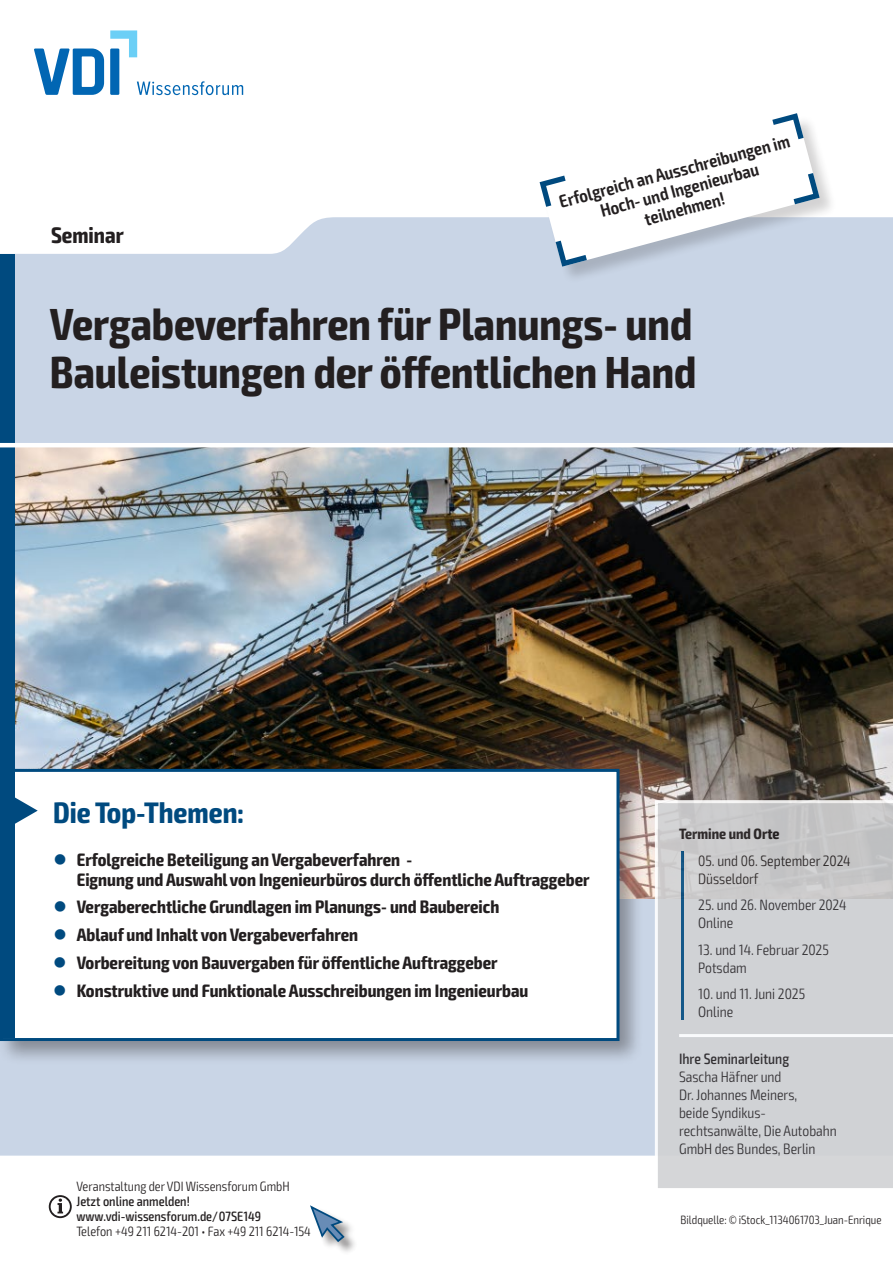
<style>
.page{position:relative;width:893px;height:1263px;background:#fff}
.page>*{position:absolute;margin:0;border:0;box-sizing:border-box;transform-origin:0 0}
.t1{font:700 condensed 45px/48px "Exo 2";color:#231f20}
.t2{font:700 condensed 29.7px "Exo 2";color:#004a7f}
.t3{font:700 condensed 22.5px "Exo 2";color:#231f20}
.t4{font:700 condensed 18px/19.5px "Exo 2";color:#231f20}
.t5{font:600 condensed 18px/19.5px "Exo 2";color:#231f20;text-align:center}
.t6{font:300 condensed 15px/18px "Exo 2";color:#231f20}
.t7{font:500 condensed 15px "Exo 2";color:#231f20}
.t8{font:700 condensed 15px "Exo 2";color:#231f20}
.t9{font:300 condensed 13.5px "Exo 2";color:#231f20}
.t10{font:500 condensed 13.5px/15px "Exo 2";color:#231f20}
.t11{font:300 condensed 12px "Exo 2";color:#231f20}
.s1{color:#004a7f}
</style>
<div class="page">
<div style="left:0;top:217px;width:893px;height:938px;background:#c9d5e6"></div>
<img style="left:14px;top:447px;width:879px;height:451px">
<div style="left:0;top:765px;width:644px;height:300px;background:#231f20;opacity:.4"></div>
<div style="left:2px;top:770px;width:616px;height:269px;background:#fff"></div>
<div style="left:3px;top:772px;width:11px;height:266px;background:#004a7f"></div>
<div style="left:0;top:769px;width:619px;height:272px;border:3px solid #004a7f"></div>
<svg style="left:14px;top:796px;width:24px;height:29px"></svg>
<div style="left:0;top:254px;width:14px;height:519px;background:#004a7f"></div>
<div style="left:311px;top:1206px;width:47px;height:49px;background:#231f20;opacity:.5"></div>
<svg style="left:310px;top:1205px;width:36px;height:38px"></svg>
<hr style="left:0;top:443px;width:893px;height:4px;background:#fff">
<svg style="left:655px;top:800px;width:238px;height:388px;background:#ced0d2"></svg>
<svg style="left:49px;top:1195px;width:23px;height:23px"></svg>
<svg style="left:34px;top:30px;width:209px;height:65px"></svg>
<div style="left:540px;top:114px;width:297px;height:170px;background:#231f20;opacity:.2"></div>
<svg style="left:540px;top:113px;width:280px;height:154px"></svg>
<p class="t3" style="left:51px;top:221px;width:74px">Seminar</p>
<p class="t5" style="left:557px;top:193px;width:239px;rotate:-15deg">Erfolgreich an Ausschreibungen im<br>Hoch- und Ingenieurbau teilnehmen!</p>
<h1 class="t1" style="left:50px;top:301px;width:648px">Vergabeverfahren für Planungs- und<br>Bauleistungen der öffentlichen Hand</h1>
<h2 class="t2" style="left:53px;top:794px;width:192px">Die Top-Themen:</h2>
<p class="t4" style="left:77px;top:850px;width:514px;text-indent:-23px"><span class="s1">●</span> Erfolgreiche Beteiligung an Vergabeverfahren -<br>Eignung und Auswahl von Ingenieurbüros durch öffentliche Auftraggeber</p>
<p class="t4" style="left:53px;top:898px;width:448px"><span class="s1">●</span> Vergaberechtliche Grundlagen im Planungs- und Baubereich</p>
<p class="t4" style="left:53px;top:925px;width:306px"><span class="s1">●</span> Ablauf und Inhalt von Vergabeverfahren</p>
<p class="t4" style="left:53px;top:953px;width:446px"><span class="s1">●</span> Vorbereitung von Bauvergaben für öffentliche Auftraggeber</p>
<p class="t4" style="left:53px;top:981px;width:476px"><span class="s1">●</span> Konstruktive und Funktionale Ausschreibungen im Ingenieurbau</p>
<p class="t9" style="left:77px;top:1178px;width:215px">Veranstaltung der VDI Wissensforum GmbH</p>
<p class="t10" style="left:77px;top:1194px;width:186px">Jetzt online anmelden! www.vdi-wissensforum.de/07SE149</p>
<p class="t9" style="left:77px;top:1223px;width:236px">Telefon +49 211 6214-201 • Fax +49 211 6214-154</p>
<p class="t8" style="left:679px;top:825px;width:102px">Termine und Orte</p>
<p class="t6" style="left:698px;top:851px;width:154px">05. und 06. September 2024<br>Düsseldorf</p>
<p class="t6" style="left:698px;top:896px;width:150px">25. und 26. November 2024<br>Online</p>
<p class="t6" style="left:698px;top:940px;width:132px">13. und 14. Februar 2025<br>Potsdam</p>
<p class="t6" style="left:698px;top:985px;width:108px">10. und 11. Juni 2025<br>Online</p>
<p class="t7" style="left:679px;top:1050px;width:112px">Ihre Seminarleitung</p>
<p class="t6" style="left:679px;top:1068px;width:159px">Sascha Häfner und<br>Dr. Johannes Meiners,<br>beide Syndikus&shy;rechtsanwälte, Die Autobahn<br>GmbH des Bundes, Berlin</p>
<p class="t11" style="left:681px;top:1212px;width:202px">Bildquelle: © iStock_1134061703_Juan-Enrique</p>
</div>
